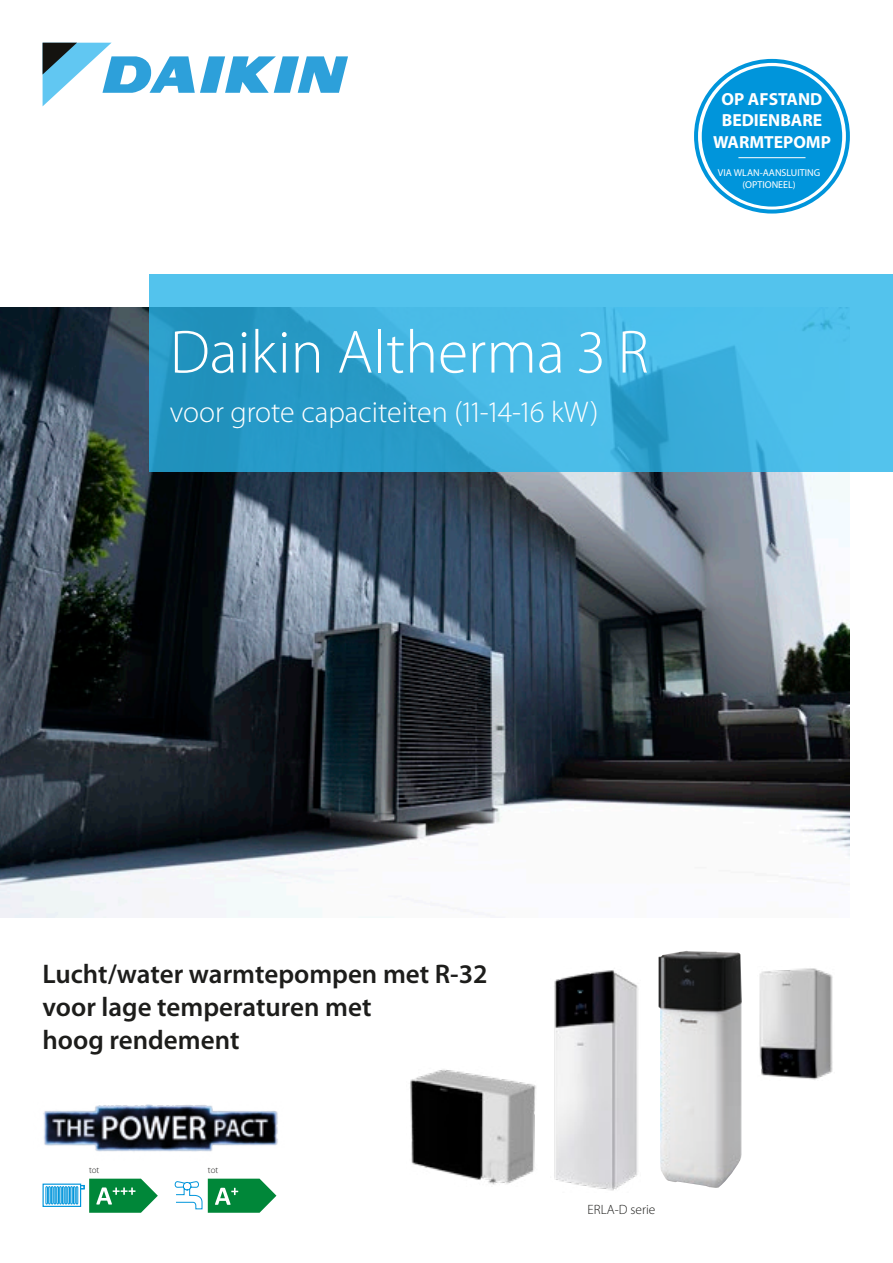
<style>
.page{position:relative;width:893px;height:1263px;background:#fff}
.page>*{position:absolute;margin:0;border:0;box-sizing:border-box;transform-origin:0 0}
.t1{font:300 61.5px "Myriad Pro";color:#fff}
.t2{font:300 30px "Myriad Pro";color:#fff}
.t3{font:600 27px/33px "Myriad Pro";color:#1d1d1b}
.t4{font:700 17.55px/21px "Myriad Pro";color:#fff;text-align:center}
.t5{font:300 13.5px "Myriad Pro";color:#1d1d1b}
.t6{font:10.05px/12px "Myriad Pro";color:#fff;text-align:center}
.t7{font:300 9px "Myriad Pro";letter-spacing:-.005em;color:#1d1d1b}
</style>
<div class="page">
<img style="left:0;top:307px;width:850px;height:610px">
<svg style="left:43px;top:43px;width:305px;height:63px"></svg>
<div style="left:702px;top:66px;width:140px;height:141px;background:#0095db;border-radius:50%"></div>
<div style="left:694px;top:59px;width:156px;height:155px;border:4px solid #0095db;border-radius:50%"></div>
<hr style="left:738px;top:157px;width:67px;height:1px;background:#fff">
<img style="left:554px;top:970px;width:85px;height:221px">
<img style="left:759px;top:968px;width:74px;height:112px">
<img style="left:658px;top:951px;width:84px;height:237px">
<img style="left:410px;top:1069px;width:126px;height:116px">
<svg style="left:175px;top:1181px;width:27px;height:28px"></svg>
<svg style="left:208px;top:1179px;width:68px;height:34px"></svg>
<svg style="left:43px;top:1179px;width:115px;height:34px"></svg>
<svg style="left:149px;top:274px;width:744px;height:198px;background:#3fb0dc"></svg>
<img style="left:43px;top:1104px;width:235px;height:48px">
<h1 class="t1" style="left:170px;top:315px;width:480px">Daikin Altherma 3 R</h1>
<p class="t2" style="left:170px;top:394px;width:430px">voor grote capaciteiten (11-14-16 kW)</p>
<p class="t4" style="left:713px;top:88px;width:119px">OP AFSTAND<br>BEDIENBARE<br>WARMTEPOMP</p>
<p class="t6" style="left:718px;top:167px;width:104px">VIA WLAN-AANSLUITING (OPTIONEEL)</p>
<p class="t3" style="left:43px;top:957px;width:447px">Lucht/water warmtepompen met R-32 voor lage temperaturen met<br>hoog rendement</p>
<p class="t7" style="left:89px;top:1165px;width:12px">tot</p>
<p class="t7" style="left:208px;top:1165px;width:12px">tot</p>
<p class="t5" style="left:588px;top:1201px;width:69px">ERLA-D serie</p>
</div>
